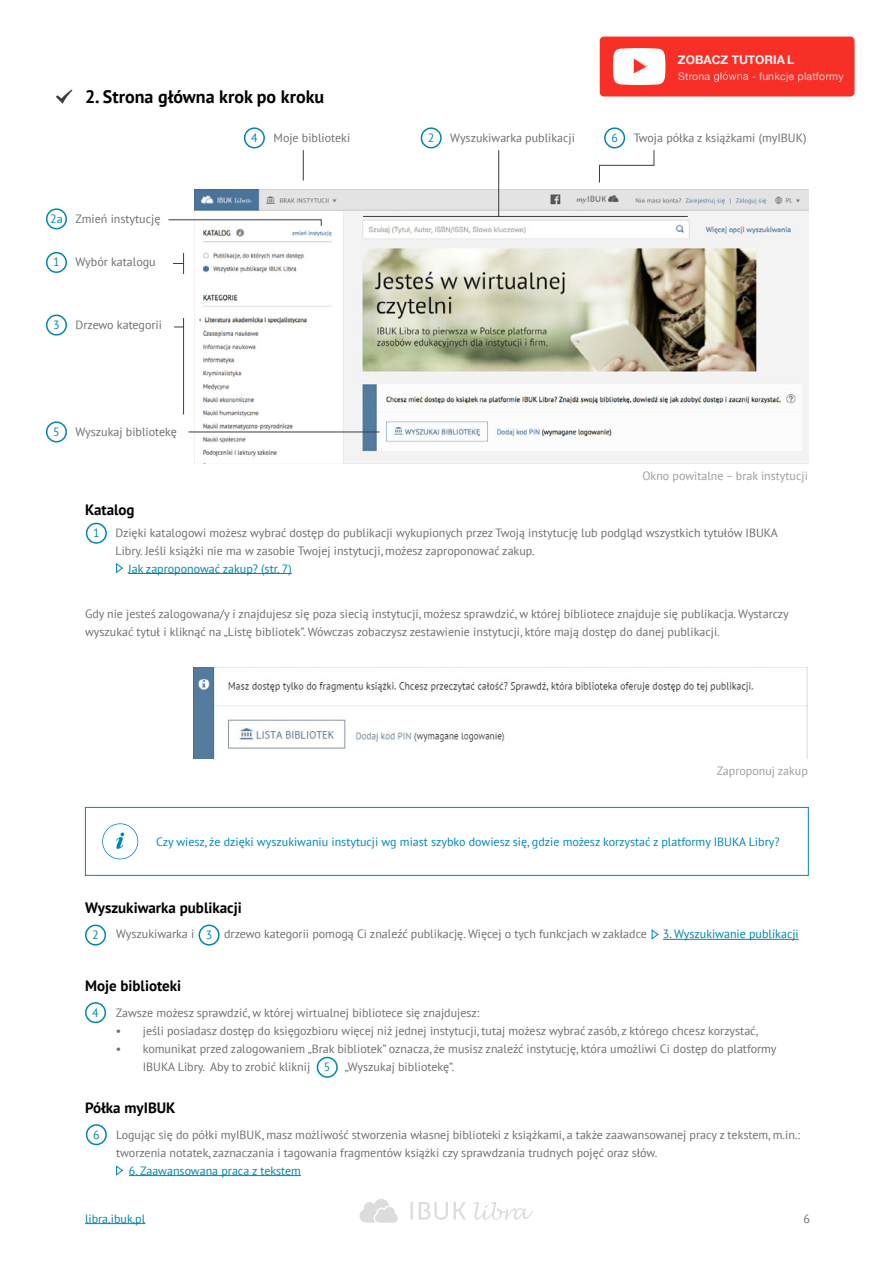
<style>
.page{position:relative;width:893px;height:1263px;background:#fff}
.page>*{position:absolute;margin:0;border:0;box-sizing:border-box;transform-origin:0 0}
.t1{font:700 18px "PT Sans";color:#000}
.t2{font:700 15px "PT Sans";color:#000}
.t3{font:12px/18px "PT Sans";color:#6e6f72}
.t4{font:12px "PT Sans";color:#0085ab}
.t5{font:12px "PT Sans";color:#0086bb}
.t6{font:12px "PT Sans";color:#9d9d9c}
.t7{font:700 12px "Helvetica Neue";color:#f3f3f3}
.t8{font:10.5px "Helvetica Neue";letter-spacing:.02em;color:#f6cdcb}
</style>
<div class="page">
<hr style="left:85px;top:1223px;width:60px;height:1px;background:#0085ab">
<svg style="left:359px;top:1199px;width:174px;height:24px"></svg>
<img style="left:194px;top:190px;width:615px;height:273px">
<svg style="left:56px;top:90px;width:16px;height:14px"></svg>
<hr style="left:128px;top:573px;width:164px;height:1px;background:#0085ab">
<hr style="left:663px;top:939px;width:136px;height:1px;background:#0085ab">
<hr style="left:129px;top:1175px;width:172px;height:1px;background:#0085ab">
<div style="left:46px;top:208px;width:21px;height:21px;border:2px solid #0085ab;border-radius:50%"></div>
<div style="left:244px;top:127px;width:21px;height:21px;border:2px solid #0085ab;border-radius:50%"></div>
<div style="left:421px;top:127px;width:21px;height:21px;border:2px solid #0085ab;border-radius:50%"></div>
<div style="left:604px;top:127px;width:21px;height:21px;border:2px solid #0085ab;border-radius:50%"></div>
<div style="left:46px;top:252px;width:21px;height:21px;border:2px solid #0085ab;border-radius:50%"></div>
<div style="left:46px;top:315px;width:21px;height:21px;border:2px solid #0085ab;border-radius:50%"></div>
<div style="left:46px;top:421px;width:21px;height:21px;border:2px solid #0085ab;border-radius:50%"></div>
<div style="left:86px;top:523px;width:21px;height:21px;border:2px solid #0085ab;border-radius:50%"></div>
<div style="left:85px;top:924px;width:21px;height:21px;border:2px solid #0085ab;border-radius:50%"></div>
<div style="left:199px;top:924px;width:21px;height:21px;border:2px solid #0085ab;border-radius:50%"></div>
<div style="left:85px;top:1002px;width:21px;height:21px;border:2px solid #0085ab;border-radius:50%"></div>
<div style="left:317px;top:1057px;width:21px;height:21px;border:2px solid #0085ab;border-radius:50%"></div>
<div style="left:86px;top:1124px;width:21px;height:21px;border:2px solid #0085ab;border-radius:50%"></div>
<svg style="left:168px;top:150px;width:487px;height:283px"></svg>
<hr style="left:363px;top:216px;width:325px;height:1px;background:#3d3d40">
<hr style="left:498px;top:150px;width:1px;height:66px;background:#3d3d40">
<svg style="left:173px;top:253px;width:11px;height:21px"></svg>
<hr style="left:183px;top:318px;width:1px;height:96px;background:#3d3d40">
<img style="left:194px;top:667px;width:614px;height:91px">
<div style="left:85px;top:807px;width:724px;height:69px;border:1px solid #0086b8"></div>
<svg style="left:102px;top:823px;width:36px;height:36px"></svg>
<div style="left:600px;top:37px;width:254px;height:60px;background:#f82f27;border-radius:4px"></div>
<svg style="left:613px;top:48px;width:52px;height:37px;background:#feeae9"></svg>
<svg style="left:714px;top:72px;width:34px;height:10px"></svg>
<svg style="left:651px;top:929px;width:8px;height:11px"></svg>
<svg style="left:116px;top:1165px;width:7px;height:11px"></svg>
<svg style="left:116px;top:563px;width:7px;height:11px"></svg>
<h1 class="t1" style="left:85px;top:85px;width:241px">2. Strona główna krok po kroku</h1>
<p class="t7" style="left:678px;top:50px;width:118px">ZOBACZ TUTORIA L</p>
<p class="t8" style="left:678px;top:68px;width:33px">Strona</p>
<p class="t8" style="left:752px;top:68px;width:93px">- funkcje platformy</p>
<p class="t3" style="left:273px;top:128px;width:78px">Moje biblioteki</p>
<p class="t3" style="left:450px;top:128px;width:126px">Wyszukiwarka publikacji</p>
<p class="t3" style="left:634px;top:128px;width:174px">Twoja półka z książkami (myIBUK)</p>
<p class="t4" style="left:251px;top:130px;width:8px">4</p>
<p class="t4" style="left:428px;top:130px;width:8px">2</p>
<p class="t4" style="left:611px;top:130px;width:8px">6</p>
<p class="t4" style="left:50px;top:211px;width:14px">2a</p>
<p class="t4" style="left:53px;top:254px;width:8px">1</p>
<p class="t3" style="left:76px;top:209px;width:86px">Zmień instytucję</p>
<p class="t3" style="left:76px;top:253px;width:82px">Wybór katalogu</p>
<p class="t4" style="left:53px;top:317px;width:8px">3</p>
<p class="t3" style="left:76px;top:315px;width:88px">Drzewo kategorii</p>
<p class="t4" style="left:53px;top:424px;width:8px">5</p>
<p class="t3" style="left:76px;top:422px;width:103px">Wyszukaj bibliotekę</p>
<p class="t2" style="left:85px;top:500px;width:51px">Katalog</p>
<p class="t6" style="left:642px;top:468px;width:167px">Okno powitalne – brak instytucji</p>
<p class="t4" style="left:93px;top:525px;width:8px">1</p>
<p class="t3" style="left:115px;top:523px;width:664px">Dzięki katalogowi możesz wybrać dostęp do publikacji wykupionych przez Twoją instytucję lub podgląd wszystkich tytułów IBUKA<br>Libry. Jeśli książki nie ma w zasobie Twojej instytucji, możesz zaproponować zakup.</p>
<p class="t4" style="left:128px;top:561px;width:165px">Jak zaproponować zakup? (str. 7)</p>
<p class="t3" style="left:85px;top:605px;width:705px">Gdy nie jesteś zalogowana/y i znajdujesz się poza siecią instytucji, możesz sprawdzić, w której bibliotece znajduje się publikacja. Wystarczy wyszukać tytuł i kliknąć na „Listę bibliotek”. Wówczas zobaczysz zestawienie instytucji, które mają dostęp do danej publikacji.</p>
<p class="t6" style="left:717px;top:763px;width:93px">Zaproponuj zakup</p>
<p class="t5" style="left:156px;top:834px;width:625px">Czy wiesz, że dzięki wyszukiwaniu instytucji wg miast szybko dowiesz się, gdzie możesz korzystać z platformy IBUKA Libry?</p>
<p class="t2" style="left:85px;top:898px;width:158px">Wyszukiwarka publikacji</p>
<p class="t3" style="left:116px;top:925px;width:80px">Wyszukiwarka i</p>
<p class="t3" style="left:224px;top:925px;width:424px">drzewo kategorii pomogą Ci znaleźć publikację. Więcej o tych funkcjach w zakładce</p>
<p class="t4" style="left:663px;top:926px;width:137px">3. Wyszukiwanie publikacji</p>
<p class="t4" style="left:92px;top:927px;width:8px">2</p>
<p class="t4" style="left:206px;top:927px;width:8px">3</p>
<p class="t2" style="left:85px;top:976px;width:98px">Moje biblioteki</p>
<p class="t4" style="left:92px;top:1005px;width:8px">4</p>
<p class="t3" style="left:116px;top:1003px;width:365px">Zawsze możesz sprawdzić, w której wirtualnej bibliotece się znajdujesz:</p>
<p class="t3" style="left:116px;top:1021px;width:644px">• jeśli posiadasz dostęp do księgozbioru więcej niż jednej instytucji, tutaj możesz wybrać zasób, z którego chcesz korzystać,</p>
<p class="t3" style="left:143px;top:1039px;width:635px;text-indent:-27px">• komunikat przed zalogowaniem „Brak bibliotek” oznacza, że musisz znaleźć instytucję, która umożliwi Ci dostęp do platformy<br>IBUKA Libry. Aby to zrobić kliknij</p>
<p class="t3" style="left:345px;top:1057px;width:111px">„Wyszukaj bibliotekę”.</p>
<p class="t4" style="left:324px;top:1059px;width:8px">5</p>
<p class="t2" style="left:85px;top:1098px;width:92px">Półka myIBUK</p>
<p class="t4" style="left:93px;top:1127px;width:8px">6</p>
<p class="t3" style="left:116px;top:1125px;width:685px">Logując się do półki myIBUK, masz możliwość stworzenia własnej biblioteki z książkami, a także zaawansowanej pracy z tekstem, m.in.: tworzenia notatek, zaznaczania i tagowania fragmentów książki czy sprawdzania trudnych pojęć oraz słów.</p>
<p class="t4" style="left:129px;top:1163px;width:174px">6. Zaawansowana praca z tekstem</p>
<p class="t4" style="left:85px;top:1211px;width:62px">libra.ibuk.pl</p>
<p class="t3" style="left:803px;top:1209px;width:8px">6</p>
</div>
